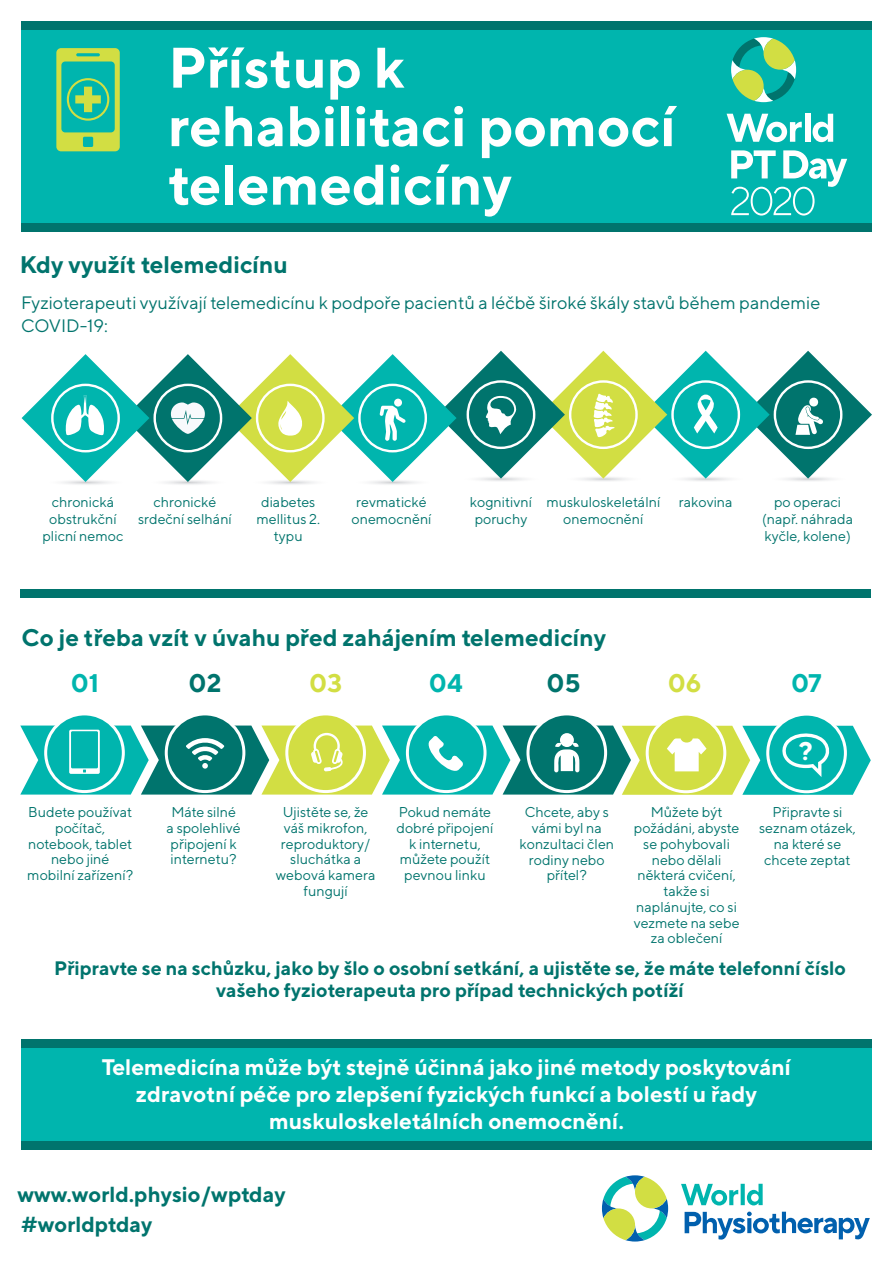
<style>
.page{position:relative;width:893px;height:1263px;background:#fff}
.page>*{position:absolute;margin:0;border:0;box-sizing:border-box;transform-origin:0 0}
.t1{font:700 57px/58.5px "TT Norms";color:#fff}
.t2{font:700 25.5px "TT Norms";color:#00b5ae}
.t3{font:700 25.5px "TT Norms";color:#00746d}
.t4{font:700 25.5px "TT Norms";color:#d2de43}
.t5{font:700 25.5px "TT Norms";color:#fff}
.t6{font:700 24px "TT Norms";color:#00746d}
.t7{font:700 22.5px/27px "TT Norms";color:#fff;text-align:center}
.t8{font:700 21.75px/29.8px "TT Norms";color:#00746d}
.t9{font:700 19.5px/22.5px "TT Norms";color:#00746d;text-align:center}
.t10{font:18px/22.5px "TT Norms";color:#00746d}
.t11{font:14.25px/15.8px "TT Norms";color:#00746d;text-align:center}
</style>
<div class="page">
<div style="left:21px;top:23px;width:851px;height:200px;background:#00b5ae"></div>
<div style="left:21px;top:1046px;width:851px;height:98px;background:#00b5ae"></div>
<svg style="left:681px;top:1184px;width:57px;height:21px"></svg>
<svg style="left:741px;top:1184px;width:4px;height:21px"></svg>
<svg style="left:747px;top:1184px;width:16px;height:21px"></svg>
<svg style="left:685px;top:1211px;width:185px;height:28px"></svg>
<svg style="left:602px;top:1175px;width:66px;height:66px"></svg>
<div style="left:21px;top:1039px;width:851px;height:9px;background:#00746d"></div>
<div style="left:21px;top:223px;width:851px;height:9px;background:#00746d"></div>
<div style="left:21px;top:21px;width:851px;height:9px;background:#00746d"></div>
<svg style="left:731px;top:37px;width:65px;height:65px"></svg>
<svg style="left:727px;top:114px;width:75px;height:28px"></svg>
<div style="left:805px;top:114px;width:5px;height:28px;background:#fff"></div>
<svg style="left:812px;top:114px;width:21px;height:28px"></svg>
<svg style="left:731px;top:150px;width:116px;height:66px"></svg>
<svg style="left:56px;top:48px;width:64px;height:103px"></svg>
<div style="left:67px;top:78px;width:42px;height:43px;border:2px solid #d2de43;border-radius:50%"></div>
<div style="left:21px;top:1141px;width:851px;height:9px;background:#00746d"></div>
<svg style="left:45px;top:478px;width:81px;height:8px"></svg>
<svg style="left:147px;top:478px;width:82px;height:8px"></svg>
<svg style="left:250px;top:478px;width:81px;height:8px"></svg>
<svg style="left:352px;top:478px;width:81px;height:8px"></svg>
<svg style="left:22px;top:351px;width:850px;height:131px"></svg>
<div style="left:21px;top:589px;width:850px;height:9px;background:#00746d"></div>
<div style="left:47px;top:715px;width:75px;height:75px;background:#00b5ae;border-radius:50%"></div>
<div style="left:168px;top:715px;width:74px;height:75px;background:#00746d;border-radius:50%"></div>
<div style="left:288px;top:715px;width:75px;height:75px;background:#d2de43;border-radius:50%"></div>
<div style="left:409px;top:715px;width:74px;height:75px;background:#00b5ae;border-radius:50%"></div>
<div style="left:529px;top:715px;width:75px;height:75px;background:#00746d;border-radius:50%"></div>
<svg style="left:646px;top:713px;width:80px;height:80px"></svg>
<div style="left:649px;top:716px;width:74px;height:74px;background:#d2de43;border-radius:50%"></div>
<svg style="left:766px;top:713px;width:81px;height:80px"></svg>
<div style="left:769px;top:716px;width:75px;height:74px;background:#00b5ae;border-radius:50%"></div>
<svg style="left:20px;top:725px;width:851px;height:70px"></svg>
<h1 class="t1" style="left:168px;top:37px;width:509px">Přístup k rehabilitaci pomocí telemedicíny</h1>
<h3 class="t6" style="left:20px;top:250px;width:270px">Kdy využít telemedicínu</h3>
<p class="t10" style="left:21px;top:291px;width:801px">Fyzioterapeuti využívají telemedicínu k podpoře pacientů a léčbě široké škály stavů během pandemie<br>COVID-19:</p>
<p class="t11" style="left:42px;top:493px;width:82px;line-height:17.1px">chronická obstrukční plicní nemoc</p>
<p class="t11" style="left:138px;top:493px;width:95px;line-height:17.1px">chronické srdeční selhání</p>
<p class="t11" style="left:256px;top:493px;width:65px;line-height:17.1px">diabetes mellitus 2. typu</p>
<p class="t11" style="left:470px;top:494px;width:64px">kognitivní</p>
<p class="t11" style="left:679px;top:494px;width:55px">rakovina</p>
<p class="t11" style="left:546px;top:493px;width:115px;line-height:17.1px">muskuloskeletální onemocnění</p>
<p class="t11" style="left:351px;top:493px;width:82px;line-height:17.1px">revmatické onemocnění</p>
<p class="t11" style="left:762px;top:493px;width:92px;line-height:17.1px">po operaci (např. náhrada kyčle, kolene)</p>
<p class="t11" style="left:475px;top:511px;width:54px">poruchy</p>
<h3 class="t6" style="left:22px;top:622px;width:586px">Co je třeba vzít v úvahu před zahájením telemedicíny</h3>
<h2 class="t2" style="left:71px;top:667px;width:30px">01</h2>
<h2 class="t3" style="left:189px;top:667px;width:34px">02</h2>
<h2 class="t4" style="left:309px;top:667px;width:34px">03</h2>
<h2 class="t2" style="left:429px;top:667px;width:35px">04</h2>
<h2 class="t3" style="left:547px;top:667px;width:35px">05</h2>
<h2 class="t4" style="left:668px;top:667px;width:35px">06</h2>
<h2 class="t2" style="left:791px;top:667px;width:32px">07</h2>
<h2 class="t5" style="left:799px;top:735px;width:16px">?</h2>
<p class="t11" style="left:396px;top:804px;width:98px">Pokud nemáte dobré připojení k internetu, můžete použít pevnou linku</p>
<p class="t11" style="left:634px;top:804px;width:107px">Můžete být požádáni, abyste se pohybovali nebo dělali některá cvičení, takže si naplánujte, co si vezmete na sebe za oblečení</p>
<p class="t11" style="left:759px;top:804px;width:98px">Připravte si seznam otázek, na které se chcete zeptat</p>
<h3 class="t9" style="left:54px;top:956px;width:793px">Připravte se na schůzku, jako by šlo o osobní setkání, a ujistěte se, že máte telefonní číslo vašeho fyzioterapeuta pro případ technických potíží</h3>
<p class="t11" style="left:27px;top:804px;width:107px">Budete používat počítač, notebook, tablet nebo jiné mobilní zařízení?</p>
<p class="t11" style="left:167px;top:804px;width:76px">Máte silné a spolehlivé připojení k internetu?</p>
<p class="t11" style="left:276px;top:804px;width:101px">Ujistěte se, že váš mikrofon, reproduktory/ sluchátka a webová kamera fungují</p>
<p class="t11" style="left:519px;top:804px;width:96px">Chcete, aby s vámi byl na konzultaci člen rodiny nebo přítel?</p>
<h3 class="t7" style="left:102px;top:1053px;width:691px">Telemedicína může být stejně účinná jako jiné metody poskytování zdravotní péče pro zlepšení fyzických funkcí a bolestí u řady muskuloskeletálních onemocnění.</h3>
<h3 class="t8" style="left:17px;top:1179px;width:270px">www.world.physio/wptday #worldptday</h3>
</div>
